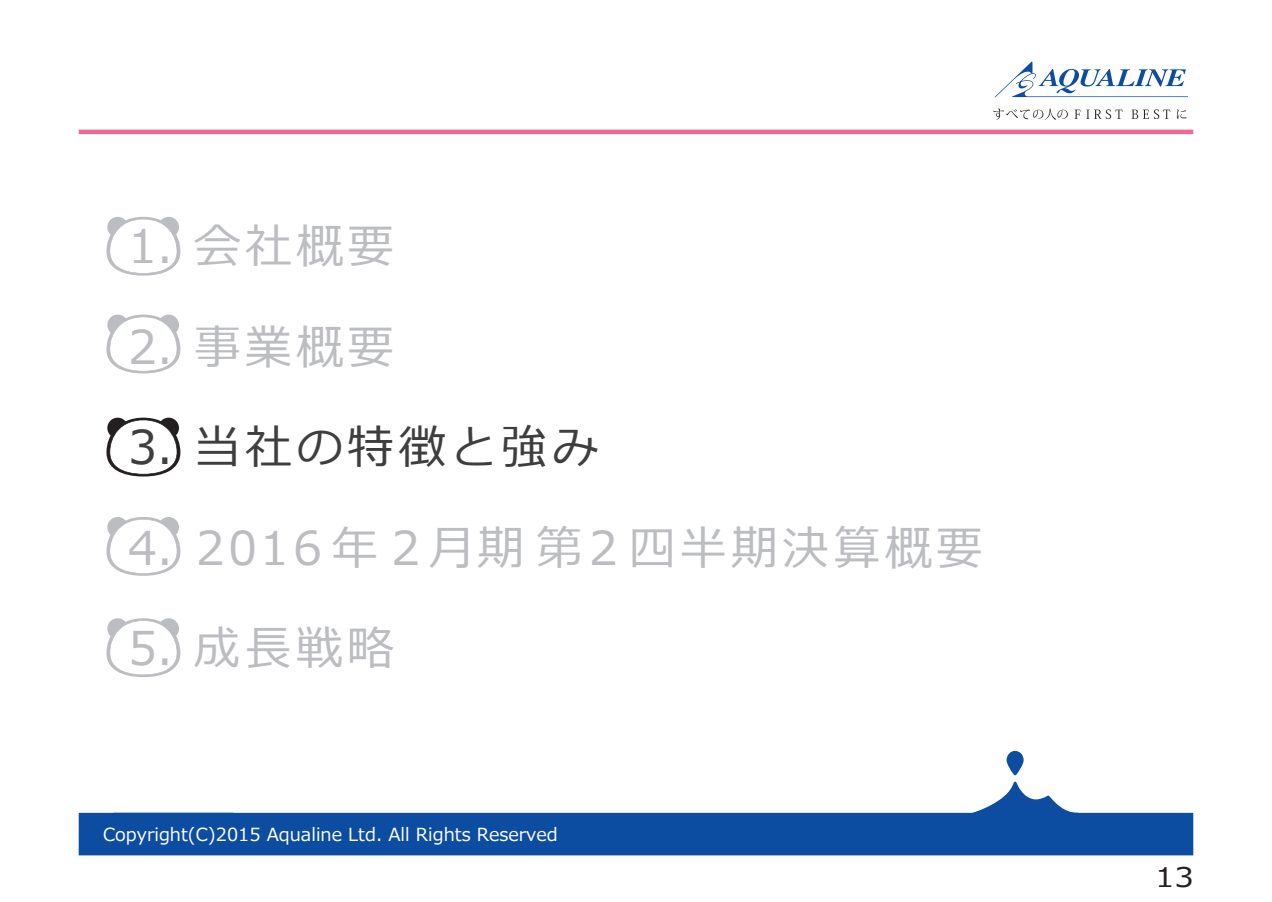
<style>
.page{position:relative;width:1272px;height:902px;background:#fff}
.page>*{position:absolute;margin:0;border:0;box-sizing:border-box;transform-origin:0 0}
.t1{font:46.5px "Meiryo";letter-spacing:.1em;color:#bcbdc0}
.t2{font:46.5px "Meiryo";letter-spacing:.1em;color:#3e3e3f}
.t3{font:27px "Meiryo";color:#231f20;scale:1.15 1}
.t4{font:18px "Meiryo";color:#fff}
</style>
<div class="page">
<div style="left:79px;top:812px;width:1114px;height:43px;background:#0d4da1"></div>
<svg style="left:971px;top:781px;width:108px;height:34px"></svg>
<svg style="left:1006px;top:750px;width:17px;height:25px"></svg>
<hr style="left:79px;top:130px;width:1114px;height:4px;background:#f16893">
<svg style="left:994px;top:61px;width:193px;height:36px"></svg>
<svg style="left:993px;top:109px;width:74px;height:11px"></svg>
<svg style="left:1074px;top:110px;width:6px;height:9px"></svg>
<svg style="left:1086px;top:109px;width:36px;height:10px"></svg>
<svg style="left:1131px;top:109px;width:39px;height:10px"></svg>
<svg style="left:1176px;top:109px;width:10px;height:10px"></svg>
<svg style="left:106px;top:517px;width:74px;height:58px"></svg>
<svg style="left:106px;top:618px;width:74px;height:59px"></svg>
<svg style="left:106px;top:417px;width:74px;height:59px"></svg>
<svg style="left:106px;top:217px;width:74px;height:58px"></svg>
<svg style="left:106px;top:314px;width:74px;height:59px"></svg>
<h1 class="t1" style="left:128px;top:214px;width:267px">1. 会社概要</h1>
<h1 class="t1" style="left:128px;top:314px;width:267px">2. 事業概要</h1>
<h1 class="t2" style="left:128px;top:415px;width:472px">3. 当社の特徴と強み</h1>
<h1 class="t1" style="left:128px;top:515px;width:856px">4. ２０１6年２月期第２四半期決算概要</h1>
<h1 class="t1" style="left:128px;top:616px;width:267px">5. 成長戦略</h1>
<p class="t4" style="left:103px;top:822px;width:456px">Copyright(C)2015 Aqualine Ltd. All Rights Reserved</p>
<h2 class="t3" style="left:1154px;top:858px;width:35px">13</h2>
</div>
